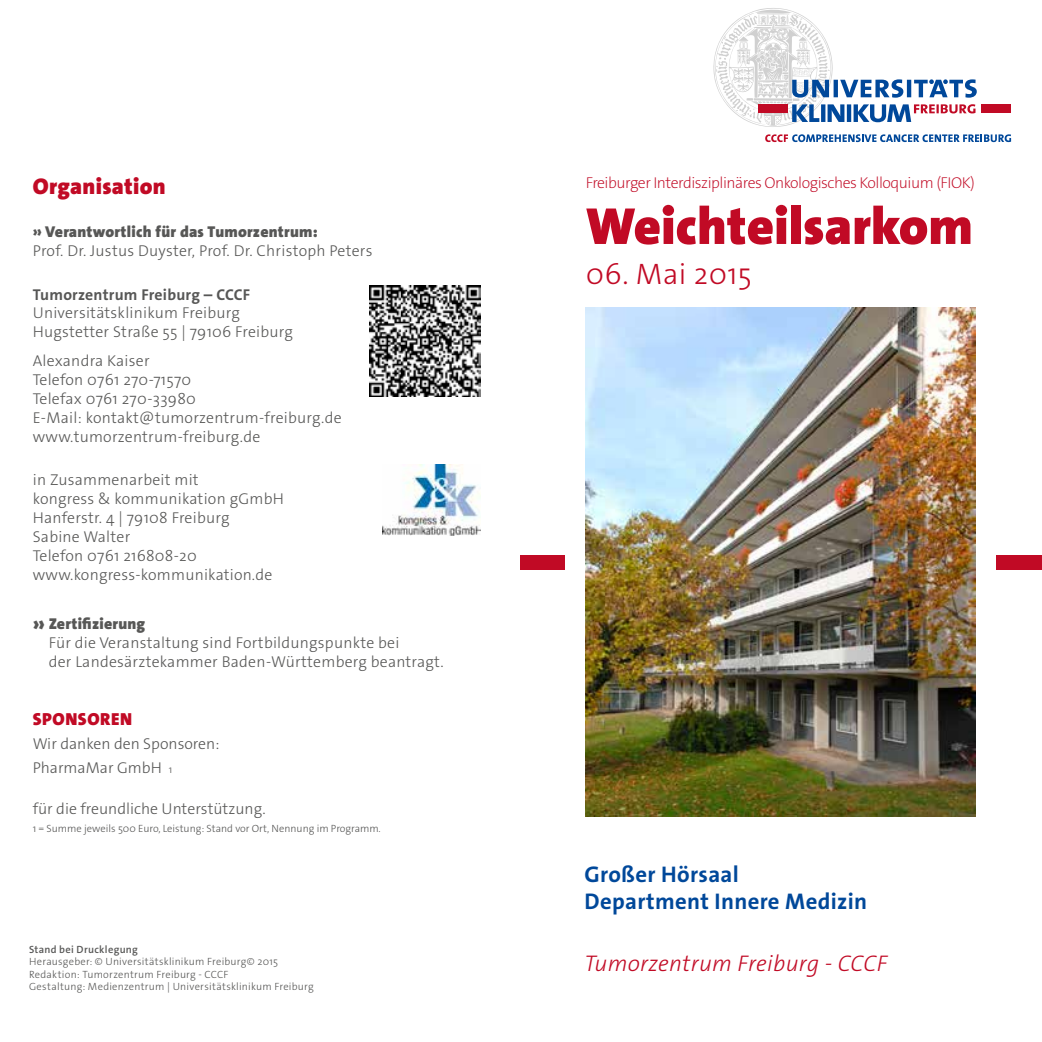
<style>
.page{position:relative;width:1042px;height:1042px;background:#fff}
.page>*{position:absolute;margin:0;border:0;box-sizing:border-box;transform-origin:0 0}
.t1{font:900 52.5px "The Sans Os F";color:#c10a25}
.t2{font:300 29.75px "The Sans Os F";letter-spacing:.015em;color:#c10a25}
.t3{font:700 22.75px/27.3px "The Sans Os F";letter-spacing:.015em;color:#00489a}
.t4{font:italic 300 22.75px "The Sans Os F";letter-spacing:.015em;color:#c10a25}
.t5{font:900 22.75px "The Sans Os F";letter-spacing:.015em;color:#c10a25}
.t6{font:900 17.5px "The Sans Os F";letter-spacing:.035em;color:#c10a25}
.t7{font:300 15.75px/18.9px "The Sans Os F";letter-spacing:.015em;color:#575756}
.t8{font:200 15.75px "The Sans Os F";letter-spacing:-.03em;color:#c10a25}
.t9{font:900 15.75px "The Sans Os F";letter-spacing:.015em;color:#575756}
.t10{font:700 15.75px "The Sans Os F";letter-spacing:.015em;color:#575756}
.t11{font:300 10.5px/12.6px "The Sans Os F";letter-spacing:.015em;color:#575756}
.t12{font:600 10.5px "The Sans Os F";letter-spacing:.03em;color:#575756}
.s1{font-weight:900;font-size:21px}
.s2{font-weight:900}
.s3{font-size:10.5px}
</style>
<div class="page">
<div style="left:981px;top:104px;width:30px;height:9px;background:#c10a25"></div>
<svg style="left:713px;top:8px;width:264px;height:119px"></svg>
<svg style="left:765px;top:134px;width:246px;height:8px"></svg>
<img style="left:369px;top:286px;width:111px;height:111px">
<img style="left:383px;top:464px;width:97px;height:71px">
<div style="left:996px;top:554px;width:46px;height:15px;background:#c10a25"></div>
<div style="left:520px;top:554px;width:45px;height:15px;background:#c10a25"></div>
<img style="left:585px;top:307px;width:391px;height:510px">
<h3 class="t5" style="left:33px;top:171px;width:135px">Organisation</h3>
<p class="t9" style="left:33px;top:222px;width:286px">» Verantwortlich für das Tumorzentrum:</p>
<p class="t7" style="left:33px;top:241px;width:341px">Prof. Dr. Justus Duyster, Prof. Dr. Christoph Peters</p>
<p class="t10" style="left:33px;top:284px;width:219px">Tumorzentrum Freiburg – CCCF</p>
<p class="t7" style="left:33px;top:304px;width:262px">Universitätsklinikum Freiburg<br>Hugstetter Straße 55 | 79106 Freiburg</p>
<p class="t7" style="left:33px;top:351px;width:310px">Alexandra Kaiser<br>Telefon 0761 270-71570<br>Telefax 0761 270-33980<br>E-Mail: kontakt@tumorzentrum-freiburg.de www.tumorzentrum-freiburg.de</p>
<p class="t7" style="left:33px;top:470px;width:253px">in Zusammenarbeit mit<br>kongress &amp; kommunikation gGmbH<br>Hanferstr. 4 | 79108 Freiburg<br>Sabine Walter<br>Telefon 0761 216808-20 www.kongress-kommunikation.de</p>
<p class="t7" style="left:49px;top:615px;width:396px;text-indent:-16px"><span class="s1">»</span> <span class="s2">Zertifizierung<br></span>Für die Veranstaltung sind Fortbildungspunkte bei<br>der Landesärztekammer Baden-Württemberg beantragt.</p>
<p class="t6" style="left:33px;top:708px;width:101px">SPONSOREN</p>
<p class="t7" style="left:33px;top:732px;width:188px;line-height:23.8px">Wir danken den Sponsoren:<br>PharmaMar GmbH <span class="s3">1</span></p>
<p class="t7" style="left:33px;top:799px;width:234px">für die freundliche Unterstützung.</p>
<p class="t11" style="left:33px;top:822px;width:349px">1 = Summe jeweils 500 Euro, Leistung: Stand vor Ort, Nennung im Programm.</p>
<p class="t12" style="left:29px;top:942px;width:110px">Stand bei Drucklegung</p>
<p class="t11" style="left:29px;top:955px;width:286px">Herausgeber: © Universitätsklinikum Freiburg© 2015<br>Redaktion: Tumorzentrum Freiburg - CCCF<br>Gestaltung: Medienzentrum | Universitätsklinikum Freiburg</p>
<p class="t8" style="left:586px;top:172px;width:391px">Freiburger Interdisziplinäres Onkologisches Kolloquium (FIOK)</p>
<h1 class="t1" style="left:586px;top:192px;width:389px">Weichteilsarkom</h1>
<h2 class="t2" style="left:586px;top:254px;width:168px">06. Mai 2015</h2>
<h3 class="t3" style="left:584px;top:860px;width:284px">Großer Hörsaal<br>Department Innere Medizin</h3>
<h3 class="t4" style="left:584px;top:948px;width:304px">Tumorzentrum Freiburg - CCCF</h3>
</div>
